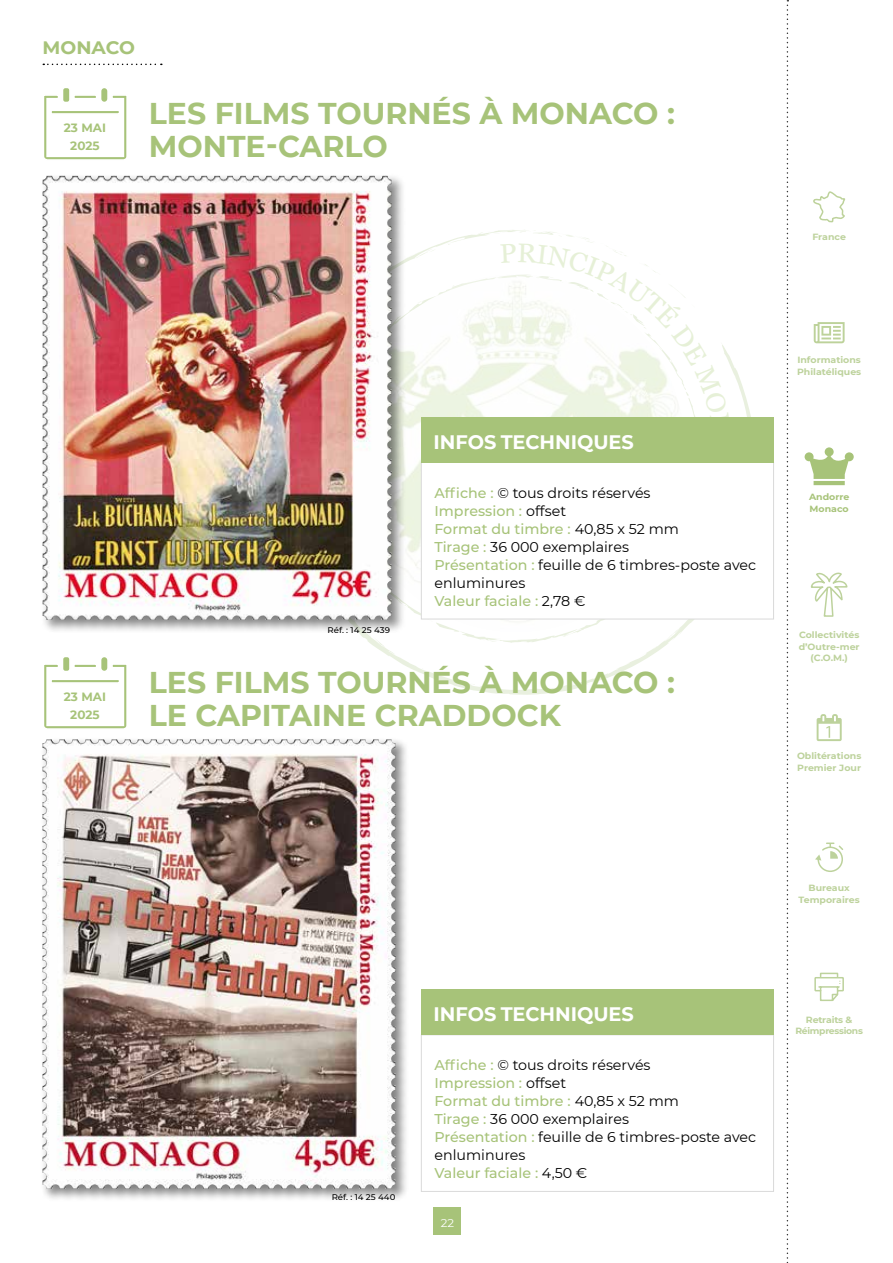
<style>
.page{position:relative;width:893px;height:1263px;background:#fff}
.page>*{position:absolute;margin:0;border:0;box-sizing:border-box;transform-origin:0 0}
.t1{font:700 30px/33px "Montserrat";color:#a7c379}
.t2{font:700 19.5px "Montserrat";letter-spacing:-.005em;color:#fff}
.t3{font:700 18px "Montserrat";color:#a7c379;scale:1.04 1}
.t4{font:14.25px/18px "Montserrat";color:#000}
.t5{font:700 12px/18px "Montserrat";color:#a7c379;text-align:center}
.t6{font:11.25px "Montserrat";color:#fff;scale:1.04 1}
.t7{font:700 9px/11.6px "Montserrat";color:#bdd29c;scale:1.04 1}
.t8{font:700 9px/11.6px "Montserrat";letter-spacing:-.03em;color:#bdd29c;text-align:center;scale:1.04 1}
.t9{font:700 9px/11.6px "Montserrat";color:#a7c379;scale:1.04 1}
.t10{font:500 8.25px "Montserrat";color:#000;scale:1.04 1}
.s1{font-weight:500;color:#a7c379}
</style>
<div class="page">
<svg style="left:814px;top:322px;width:31px;height:21px"></svg>
<svg style="left:813px;top:191px;width:33px;height:32px"></svg>
<svg style="left:815px;top:842px;width:29px;height:30px"></svg>
<svg style="left:810px;top:572px;width:38px;height:170px"></svg>
<svg style="left:814px;top:972px;width:30px;height:30px"></svg>
<svg style="left:805px;top:447px;width:49px;height:38px"></svg>
<svg style="left:787px;top:0;width:1px;height:1263px"></svg>
<div style="left:434px;top:1208px;width:27px;height:27px;background:#a7c379"></div>
<svg style="left:43px;top:64px;width:119px;height:1px"></svg>
<svg style="left:370px;top:368px;width:386px;height:327px"></svg>
<svg style="left:417px;top:666px;width:6px;height:3px"></svg>
<svg style="left:468px;top:683px;width:7px;height:2px"></svg>
<div style="left:421px;top:462px;width:352px;height:157px;background:#fff"></div>
<div style="left:421px;top:417px;width:353px;height:45px;background:#a7c379"></div>
<div style="left:101px;top:87px;width:7px;height:16px;background:#a7c379;border-radius:4px"></div>
<div style="left:100px;top:86px;width:9px;height:17px;border:2px solid #fff;border-radius:4px"></div>
<div style="left:62px;top:87px;width:8px;height:16px;background:#a7c379;border-radius:3px"></div>
<div style="left:62px;top:86px;width:9px;height:17px;border:2px solid #fff;border-radius:3px"></div>
<svg style="left:44px;top:93px;width:83px;height:67px"></svg>
<div style="left:40px;top:173px;width:366px;height:461px;background:#000;opacity:.5"></div>
<img style="left:262px;top:176px;width:120px;height:4px">
<div style="left:101px;top:656px;width:7px;height:16px;background:#a7c379;border-radius:4px"></div>
<div style="left:100px;top:655px;width:9px;height:17px;border:2px solid #fff;border-radius:4px"></div>
<div style="left:62px;top:656px;width:8px;height:16px;background:#a7c379;border-radius:3px"></div>
<div style="left:62px;top:655px;width:9px;height:17px;border:2px solid #fff;border-radius:3px"></div>
<svg style="left:44px;top:662px;width:83px;height:67px"></svg>
<div style="left:421px;top:1034px;width:353px;height:158px;border:1px solid #dadada"></div>
<div style="left:421px;top:989px;width:353px;height:46px;background:#a7c379"></div>
<div style="left:40px;top:737px;width:369px;height:466px;background:#000;opacity:.5"></div>
<img style="left:170px;top:739px;width:215px;height:4px">
<svg style="left:331px;top:230px;width:404px;height:413px"></svg>
<p class="t3" style="left:43px;top:34px;width:91px">MONACO</p>
<p class="t5" style="left:64px;top:118px;width:44px">23 MAI<br>2025</p>
<h1 class="t1" style="left:149px;top:95px;width:528px">LES FILMS TOURNÉS À MONACO :<br>MONTE-CARLO</h1>
<p class="t7" style="left:812px;top:231px;width:34px">France</p>
<p class="t5" style="left:64px;top:687px;width:44px">23 MAI<br>2025</p>
<h2 class="t2" style="left:434px;top:428px;width:202px">INFOS TECHNIQUES</h2>
<p class="t10" style="left:328px;top:625px;width:62px">Réf. : 14 25 439</p>
<p class="t4" style="left:434px;top:483px;width:323px"><span class="s1">Affiche :</span> © tous droits réservés<br><span class="s1">Impression :</span> offset<br><span class="s1">Format du timbre :</span> 40,85 x 52 mm<br><span class="s1">Tirage :</span> 36 000 exemplaires<br><span class="s1">Présentation :</span> feuille de 6 timbres-poste avec enluminures<br><span class="s1">Valeur faciale :</span> 2,78 €</p>
<h1 class="t1" style="left:149px;top:664px;width:528px">LES FILMS TOURNÉS À MONACO :<br>LE CAPITAINE CRADDOCK</h1>
<p class="t7" style="left:797px;top:354px;width:63px">Informations<br>Philatéliques</p>
<p class="t9" style="left:809px;top:491px;width:40px">Andorre<br>Monaco</p>
<p class="t7" style="left:799px;top:629px;width:60px;text-align:center">Collectivités d’Outre-mer (C.O.M.)</p>
<p class="t7" style="left:797px;top:750px;width:63px">Oblitérations<br>Premier Jour</p>
<p class="t7" style="left:798px;top:882px;width:60px;text-align:center">Bureaux<br>Temporaires</p>
<p class="t10" style="left:332px;top:1191px;width:63px">Réf. : 14 25 440</p>
<h2 class="t2" style="left:434px;top:1000px;width:202px">INFOS TECHNIQUES</h2>
<p class="t4" style="left:434px;top:1056px;width:323px"><span class="s1">Affiche :</span> © tous droits réservés<br><span class="s1">Impression :</span> offset<br><span class="s1">Format du timbre :</span> 40,85 x 52 mm<br><span class="s1">Tirage :</span> 36 000 exemplaires<br><span class="s1">Présentation :</span> feuille de 6 timbres-poste avec enluminures<br><span class="s1">Valeur faciale :</span> 4,50 €</p>
<p class="t6" style="left:441px;top:1215px;width:14px">22</p>
<p class="t8" style="left:795px;top:1013px;width:66px">Retraits &amp;<br>Réimpressions</p>
</div>
